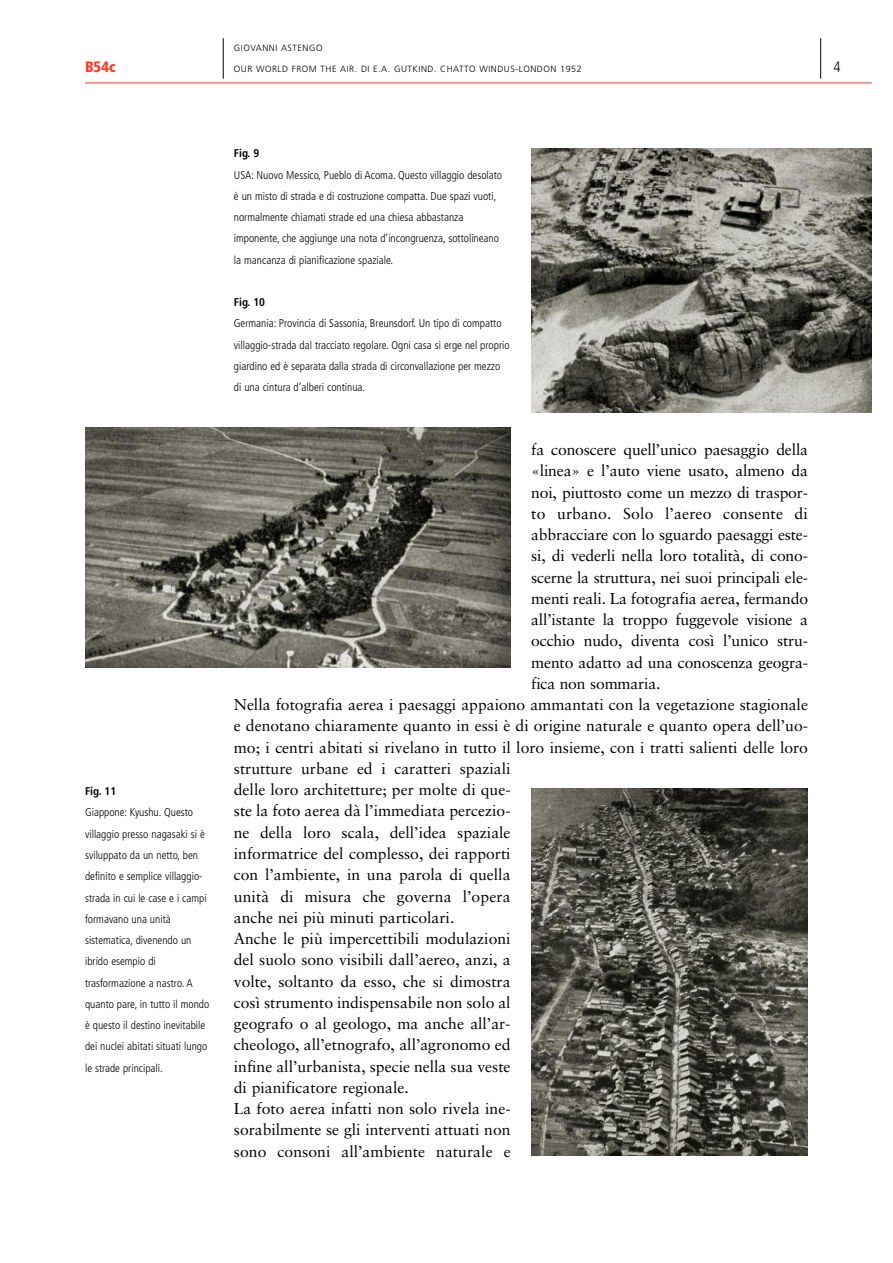
<style>
.page{position:relative;width:893px;height:1263px;background:#fff}
.page>*{position:absolute;margin:0;border:0;box-sizing:border-box;transform-origin:0 0}
.t1{font:15.75px "Sabon";color:#000}
.t2{font:900 condensed 15px "Frutiger";color:#ff3725}
.t3{font:300 condensed 15px "Frutiger";color:#000}
.t4{font:300 condensed 11.25px/21.3px "Frutiger";color:#000}
.t5{font:700 condensed 11.25px "Frutiger";color:#000}
.t6{font:300 9px "Frutiger";letter-spacing:.055em;color:#000}
</style>
<div class="page">
<hr style="left:85px;top:83px;width:149px;height:1px;background:#ff3725">
<hr style="left:234px;top:83px;width:638px;height:1px;background:#ff3725">
<hr style="left:223px;top:38px;width:1px;height:41px;background:#000">
<hr style="left:820px;top:38px;width:1px;height:41px;background:#000">
<img style="left:531px;top:149px;width:341px;height:263px">
<img style="left:531px;top:789px;width:277px;height:366px">
<img style="left:85px;top:427px;width:425px;height:241px">
<p class="t2" style="left:85px;top:61px;width:32px">B54c</p>
<p class="t6" style="left:234px;top:44px;width:90px">GIOVANNI ASTENGO</p>
<p class="t6" style="left:234px;top:66px;width:349px">OUR WORLD FROM THE AIR. DI E.A. GUTKIND. CHATTO WINDUS-LONDON 1952</p>
<p class="t3" style="left:833px;top:61px;width:9px">4</p>
<p class="t5" style="left:85px;top:787px;width:33px">Fig. 11</p>
<p class="t4" style="left:85px;top:803px;width:126px">Giappone: Kyushu. Questo villaggio presso nagasaki si è sviluppato da un netto, ben definito e semplice villaggio&shy;strada in cui le case e i campi formavano una unità sistematica, divenendo un ibrido esempio di trasformazione a nastro. A quanto pare, in tutto il mondo è questo il destino inevitabile dei nuclei abitati situati lungo le strade principali.</p>
<p class="t5" style="left:234px;top:149px;width:27px">Fig. 9</p>
<p class="t4" style="left:234px;top:165px;width:270px">USA: Nuovo Messico, Pueblo di Acoma. Questo villaggio desolato è un misto di strada e di costruzione compatta. Due spazi vuoti, normalmente chiamati strade ed una chiesa abbastanza imponente, che aggiunge una nota d’incongruenza, sottolineano la mancanza di pianificazione spaziale.</p>
<p class="t5" style="left:234px;top:298px;width:33px">Fig. 10</p>
<p class="t4" style="left:234px;top:314px;width:277px">Germania: Provincia di Sassonia, Breunsdorf. Un tipo di compatto villaggio-strada dal tracciato regolare. Ogni casa si erge nel proprio giardino ed è separata dalla strada di circonvallazione per mezzo di una cintura d’alberi continua.</p>
<p class="t1" style="left:531px;top:443px;width:278px">fa conoscere quell’unico paesaggio della</p>
<p class="t1" style="left:531px;top:464px;width:278px">«linea» e l’auto viene usato, almeno da</p>
<p class="t1" style="left:531px;top:485px;width:278px">noi, piuttosto come un mezzo di traspor-</p>
<p class="t1" style="left:531px;top:507px;width:278px">to urbano. Solo l’aereo consente di</p>
<p class="t1" style="left:531px;top:528px;width:278px">abbracciare con lo sguardo paesaggi este-</p>
<p class="t1" style="left:531px;top:549px;width:278px">si, di vederli nella loro totalità, di cono-</p>
<p class="t1" style="left:531px;top:570px;width:278px">scerne la struttura, nei suoi principali ele-</p>
<p class="t1" style="left:531px;top:592px;width:278px">menti reali. La fotografia aerea, fermando</p>
<p class="t1" style="left:531px;top:613px;width:278px">all’istante la troppo fuggevole visione a</p>
<p class="t1" style="left:531px;top:634px;width:278px">occhio nudo, diventa così l’unico stru-</p>
<p class="t1" style="left:531px;top:656px;width:278px">mento adatto ad una conoscenza geogra-</p>
<p class="t1" style="left:531px;top:677px;width:131px">fica non sommaria.</p>
<p class="t1" style="left:234px;top:698px;width:576px">Nella fotografia aerea i paesaggi appaiono ammantati con la vegetazione stagionale</p>
<p class="t1" style="left:234px;top:719px;width:576px">e denotano chiaramente quanto in essi è di origine naturale e quanto opera dell’uo-</p>
<p class="t1" style="left:234px;top:741px;width:576px">mo; i centri abitati si rivelano in tutto il loro insieme, con i tratti salienti delle loro</p>
<p class="t1" style="left:234px;top:762px;width:278px">strutture urbane ed i caratteri spaziali</p>
<p class="t1" style="left:234px;top:783px;width:278px">delle loro architetture; per molte di que-</p>
<p class="t1" style="left:234px;top:804px;width:278px">ste la foto aerea dà l’immediata percezio-</p>
<p class="t1" style="left:234px;top:826px;width:278px">ne della loro scala, dell’idea spaziale</p>
<p class="t1" style="left:234px;top:847px;width:278px">informatrice del complesso, dei rapporti</p>
<p class="t1" style="left:234px;top:868px;width:278px">con l’ambiente, in una parola di quella</p>
<p class="t1" style="left:234px;top:889px;width:278px">unità di misura che governa l’opera</p>
<p class="t1" style="left:234px;top:911px;width:222px">anche nei più minuti particolari.</p>
<p class="t1" style="left:234px;top:932px;width:278px">Anche le più impercettibili modulazioni</p>
<p class="t1" style="left:234px;top:953px;width:278px">del suolo sono visibili dall’aereo, anzi, a</p>
<p class="t1" style="left:234px;top:974px;width:278px">volte, soltanto da esso, che si dimostra</p>
<p class="t1" style="left:234px;top:996px;width:278px">così strumento indispensabile non solo al</p>
<p class="t1" style="left:234px;top:1017px;width:278px">geografo o al geologo, ma anche all’ar-</p>
<p class="t1" style="left:234px;top:1038px;width:278px">cheologo, all’etnografo, all’agronomo ed</p>
<p class="t1" style="left:234px;top:1059px;width:278px">infine all’urbanista, specie nella sua veste</p>
<p class="t1" style="left:234px;top:1081px;width:177px">di pianificatore regionale.</p>
<p class="t1" style="left:234px;top:1102px;width:278px">La foto aerea infatti non solo rivela ine-</p>
<p class="t1" style="left:234px;top:1123px;width:278px">sorabilmente se gli interventi attuati non</p>
<p class="t1" style="left:234px;top:1144px;width:278px">sono consoni all’ambiente naturale e</p>
</div>
